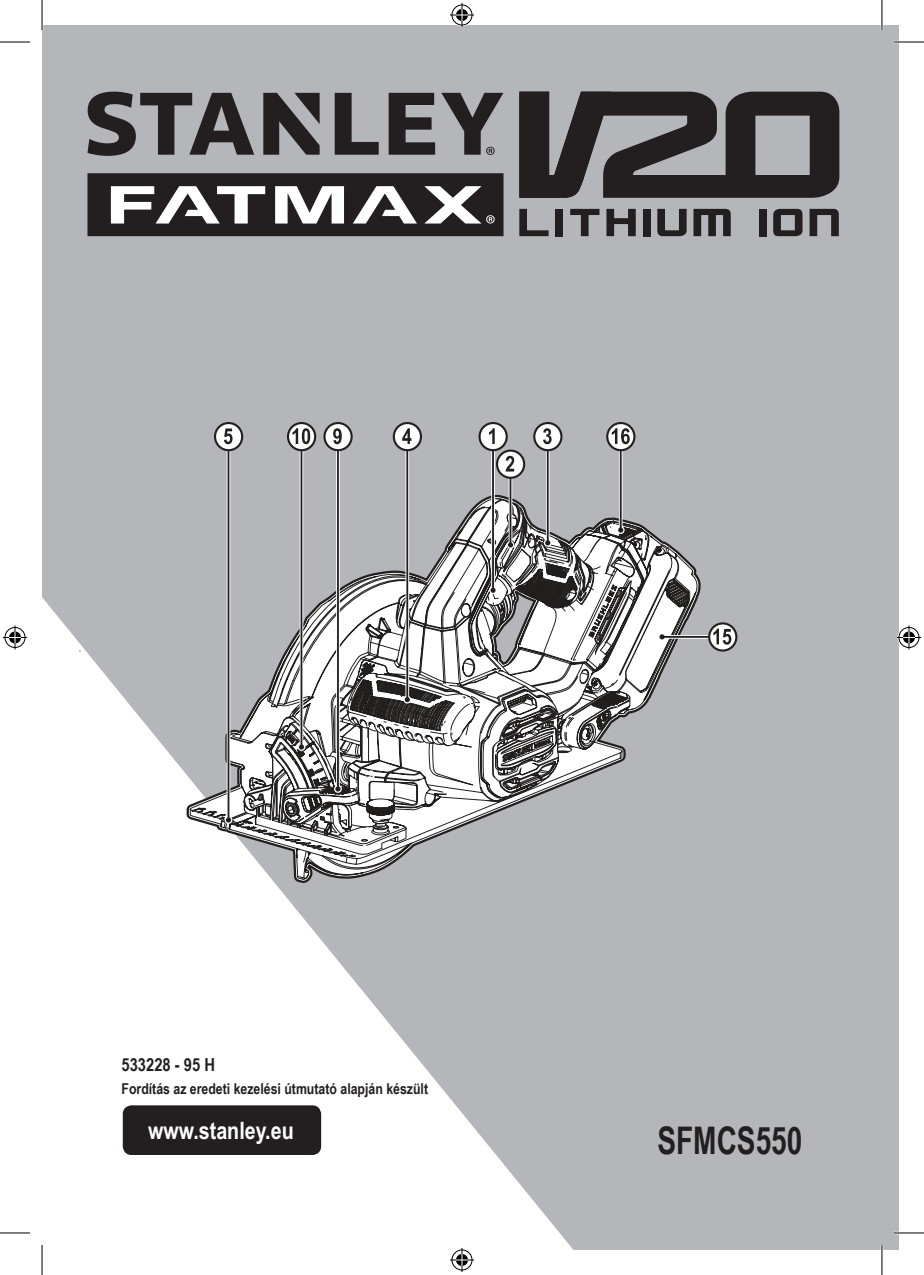
<style>
.page{position:relative;width:924px;height:1275px;background:#fff}
.page>*{position:absolute;margin:0;border:0;box-sizing:border-box;transform-origin:0 0}
.t1{font:700 38px "Arial Narrow";color:#231f20;scale:.9 1}
.t2{font:700 24px "Arial Narrow";color:#fff}
.t3{font:700 18px "Arial Narrow";color:#231f20}
.t4{font:700 15px "Arial Narrow";color:#231f20}
</style>
<div class="page">
<div style="left:42px;top:25px;width:856px;height:1225px;background:#b5b6b9"></div>
<svg style="left:42px;top:597px;width:532px;height:653px"></svg>
<div style="left:126px;top:1108px;width:192px;height:44px;background:#231f20;border-radius:6px"></div>
<div style="left:123px;top:1105px;width:198px;height:50px;border:6px solid #231f20;border-radius:6px"></div>
<svg style="left:263px;top:93px;width:56px;height:62px"></svg>
<svg style="left:388px;top:93px;width:47px;height:62px"></svg>
<svg style="left:334px;top:93px;width:44px;height:62px"></svg>
<svg style="left:87px;top:92px;width:167px;height:64px"></svg>
<svg style="left:87px;top:173px;width:416px;height:63px;background:#5c595a"></svg>
<svg style="left:441px;top:93px;width:62px;height:62px"></svg>
<svg style="left:519px;top:209px;width:29px;height:27px"></svg>
<div style="left:555px;top:209px;width:8px;height:27px;background:#231f20"></div>
<svg style="left:570px;top:209px;width:29px;height:27px"></svg>
<svg style="left:606px;top:209px;width:29px;height:27px"></svg>
<div style="left:642px;top:209px;width:8px;height:27px;background:#231f20"></div>
<svg style="left:657px;top:209px;width:29px;height:27px"></svg>
<svg style="left:693px;top:209px;width:37px;height:27px"></svg>
<div style="left:758px;top:209px;width:8px;height:27px;background:#231f20"></div>
<svg style="left:773px;top:209px;width:29px;height:27px"></svg>
<svg style="left:809px;top:209px;width:29px;height:27px"></svg>
<svg style="left:519px;top:92px;width:320px;height:106px"></svg>
<svg style="left:202px;top:864px;width:358px;height:19px"></svg>
<svg style="left:296px;top:864px;width:223px;height:15px"></svg>
<hr style="left:491px;top:441px;width:3px;height:149px;background:#fff">
<hr style="left:492px;top:441px;width:1px;height:149px;background:#231f20">
<svg style="left:479px;top:423px;width:27px;height:27px"></svg>
<div style="left:478px;top:422px;width:29px;height:29px;border:2px solid #231f20;border-radius:50%"></div>
<svg style="left:489px;top:428px;width:5px;height:16px"></svg>
<hr style="left:405px;top:441px;width:4px;height:258px;background:#d3d2d2">
<hr style="left:406px;top:441px;width:2px;height:258px;background:#231f20">
<svg style="left:393px;top:423px;width:28px;height:27px"></svg>
<div style="left:392px;top:422px;width:30px;height:29px;border:2px solid #231f20;border-radius:50%"></div>
<svg style="left:402px;top:428px;width:9px;height:16px"></svg>
<hr style="left:336px;top:441px;width:3px;height:348px;background:#fff">
<hr style="left:337px;top:441px;width:2px;height:348px;background:#231f20">
<svg style="left:324px;top:423px;width:27px;height:27px"></svg>
<div style="left:323px;top:422px;width:29px;height:29px;border:2px solid #231f20;border-radius:50%"></div>
<svg style="left:333px;top:428px;width:8px;height:16px"></svg>
<svg style="left:299px;top:451px;width:4px;height:50px"></svg>
<hr style="left:300px;top:441px;width:2px;height:306px;background:#231f20">
<svg style="left:288px;top:423px;width:27px;height:27px"></svg>
<div style="left:287px;top:422px;width:29px;height:29px;border:2px solid #231f20;border-radius:50%"></div>
<svg style="left:292px;top:428px;width:18px;height:16px"></svg>
<svg style="left:226px;top:451px;width:4px;height:50px"></svg>
<hr style="left:227px;top:441px;width:2px;height:379px;background:#231f20">
<svg style="left:215px;top:423px;width:27px;height:27px"></svg>
<div style="left:214px;top:422px;width:29px;height:29px;border:2px solid #231f20;border-radius:50%"></div>
<svg style="left:224px;top:428px;width:8px;height:16px"></svg>
<svg style="left:548px;top:451px;width:1px;height:50px"></svg>
<hr style="left:546px;top:441px;width:2px;height:102px;background:#231f20">
<svg style="left:534px;top:423px;width:27px;height:27px"></svg>
<div style="left:533px;top:422px;width:29px;height:29px;border:2px solid #231f20;border-radius:50%"></div>
<svg style="left:543px;top:428px;width:8px;height:16px"></svg>
<svg style="left:621px;top:451px;width:1px;height:50px"></svg>
<hr style="left:619px;top:441px;width:2px;height:89px;background:#231f20">
<svg style="left:607px;top:423px;width:27px;height:27px"></svg>
<div style="left:606px;top:422px;width:29px;height:29px;border:2px solid #231f20;border-radius:50%"></div>
<svg style="left:611px;top:428px;width:18px;height:16px"></svg>
<svg style="left:508px;top:479px;width:4px;height:22px"></svg>
<hr style="left:509px;top:469px;width:2px;height:76px;background:#231f20">
<svg style="left:497px;top:450px;width:27px;height:28px"></svg>
<div style="left:495px;top:449px;width:30px;height:30px;border:2px solid #231f20;border-radius:50%"></div>
<svg style="left:505px;top:456px;width:9px;height:15px"></svg>
<hr style="left:661px;top:635px;width:56px;height:3px;background:#fff">
<svg style="left:189px;top:501px;width:508px;height:363px"></svg>
<hr style="left:661px;top:636px;width:56px;height:2px;background:#231f20">
<svg style="left:708px;top:623px;width:28px;height:27px"></svg>
<div style="left:707px;top:622px;width:30px;height:29px;border:2px solid #231f20;border-radius:50%"></div>
<svg style="left:713px;top:628px;width:18px;height:16px"></svg>
<hr style="left:893px;top:41px;width:30px;height:2px;background:#fff">
<hr style="left:893px;top:1231px;width:30px;height:3px;background:#fff">
<hr style="left:880px;top:0;width:2px;height:30px;background:#fff">
<hr style="left:880px;top:1245px;width:2px;height:30px;background:#fff">
<hr style="left:0;top:42px;width:30px;height:1px;background:#000">
<hr style="left:893px;top:42px;width:30px;height:1px;background:#000">
<hr style="left:0;top:1232px;width:30px;height:1px;background:#000">
<hr style="left:893px;top:1232px;width:30px;height:1px;background:#000">
<hr style="left:42px;top:0;width:1px;height:30px;background:#000">
<hr style="left:42px;top:1245px;width:1px;height:30px;background:#000">
<hr style="left:881px;top:0;width:1px;height:30px;background:#000">
<hr style="left:881px;top:1245px;width:1px;height:30px;background:#000">
<svg style="left:450px;top:3px;width:24px;height:24px"></svg>
<svg style="left:450px;top:1248px;width:24px;height:24px"></svg>
<svg style="left:3px;top:625px;width:24px;height:24px"></svg>
<svg style="left:897px;top:625px;width:23px;height:24px"></svg>
<p class="t3" style="left:121px;top:1051px;width:95px">533228 - 95 H</p>
<p class="t4" style="left:121px;top:1077px;width:308px">Fordítás az eredeti kezelési útmutató alapján készült</p>
<h2 class="t2" style="left:148px;top:1112px;width:147px">www.stanley.eu</h2>
<h1 class="t1" style="left:657px;top:1111px;width:163px">SFMCS550</h1>
</div>
